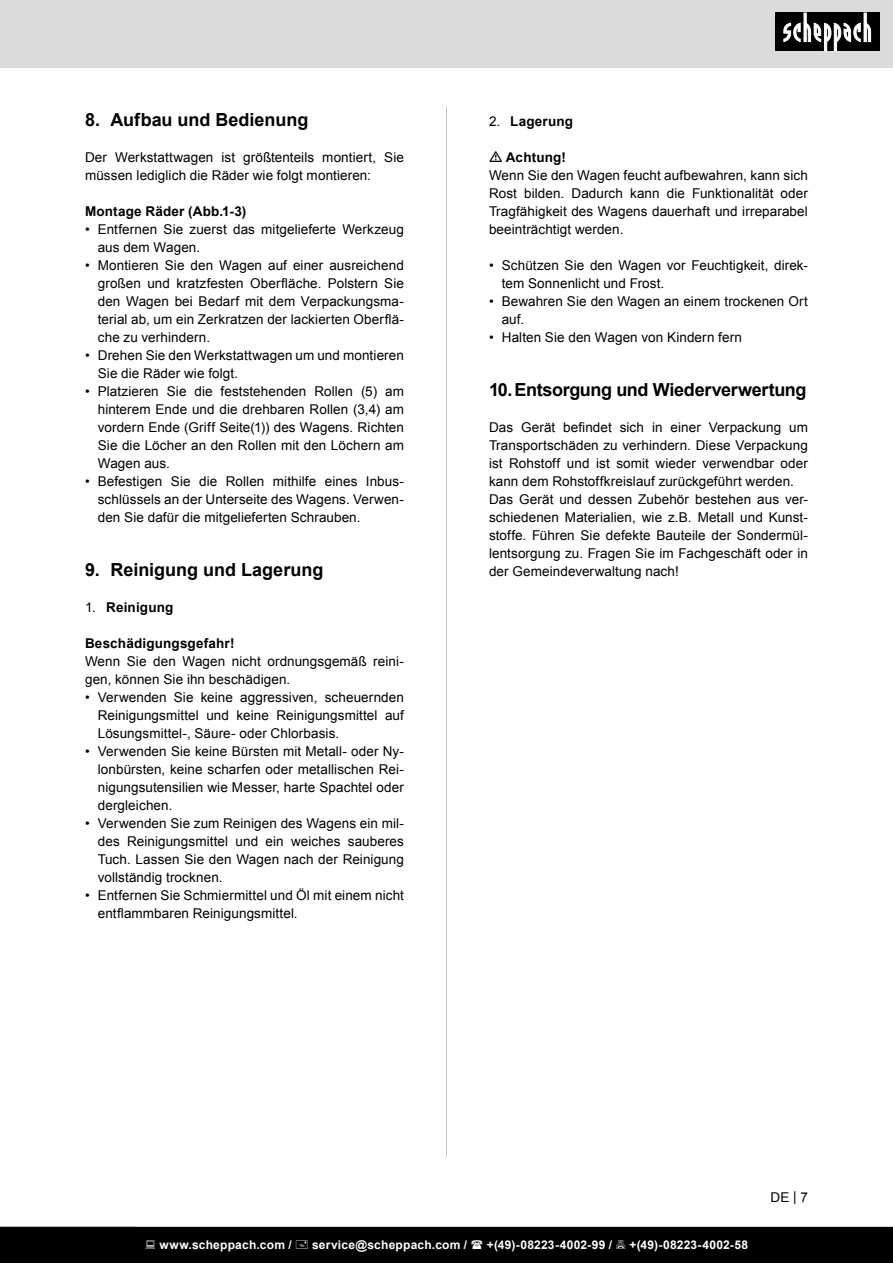
<style>
.page{position:relative;width:893px;height:1263px;background:#fff}
.page>*{position:absolute;margin:0;border:0;box-sizing:border-box;transform-origin:0 0}
.t1{font:700 18px "Arial";letter-spacing:-.005em;color:#000}
.Basiseinstellung{font:13.5px/18px "Arial";letter-spacing:.005em;color:#000;text-align:justify}
.Grundtext_Bold{font:700 13.5px "Arial";letter-spacing:.01em;color:#000}
.t2{font:700 12px "Arial";letter-spacing:.02em;color:#fff}
.s1{font-weight:400}
</style>
<div class="page">
<div style="left:0;top:0;width:893px;height:67px;background:#dbdbdb"></div>
<div style="left:775px;top:13px;width:105px;height:38px;background:#000"></div>
<svg style="left:783px;top:13px;width:88px;height:38px"></svg>
<hr style="left:446px;top:106px;width:1px;height:1051px;background:#c7c7c7">
<div style="left:0;top:1227px;width:893px;height:36px;background:#000"></div>
<p class="t1" style="left:85px;top:108px;width:225px">8. Aufbau und Bedienung</p>
<p class="Basiseinstellung" style="left:85px;top:148px;width:320px">Der Werkstattwagen ist größtenteils montiert, Sie müssen lediglich die Räder wie folgt montieren:</p>
<p class="Grundtext_Bold" style="left:85px;top:202px;width:163px">Montage Räder (Abb.1-3)</p>
<p class="Basiseinstellung" style="left:98px;top:220px;width:308px;text-indent:-13px">• Entfernen Sie zuerst das mitgelieferte Werkzeug aus dem Wagen.</p>
<p class="Basiseinstellung" style="left:98px;top:256px;width:308px;text-indent:-13px">• Montieren Sie den Wagen auf einer ausreichend großen und kratzfesten Oberfläche. Polstern Sie den Wagen bei Bedarf mit dem Verpackungsma&shy;terial ab, um ein Zerkratzen der lackierten Oberflä&shy;che zu verhindern.</p>
<p class="Basiseinstellung" style="left:98px;top:346px;width:308px;text-indent:-13px">• Drehen Sie den Werkstattwagen um und montieren<br>Sie die Räder wie folgt.</p>
<p class="Basiseinstellung" style="left:98px;top:382px;width:308px;text-indent:-13px">• Platzieren Sie die feststehenden Rollen (5) am hinterem Ende und die drehbaren Rollen (3,4) am vordern Ende (Griff Seite(1)) des Wagens. Richten Sie die Löcher an den Rollen mit den Löchern am Wagen aus.</p>
<p class="Basiseinstellung" style="left:98px;top:472px;width:308px;text-indent:-13px">• Befestigen Sie die Rollen mithilfe eines Inbus&shy;schlüssels an der Unterseite des Wagens. Verwen&shy;den Sie dafür die mitgelieferten Schrauben.</p>
<p class="t1" style="left:85px;top:558px;width:240px">9. Reinigung und Lagerung</p>
<p class="Grundtext_Bold" style="left:85px;top:598px;width:90px"><span class="s1">1.</span> Reinigung</p>
<p class="Grundtext_Bold" style="left:85px;top:634px;width:151px">Beschädigungsgefahr!</p>
<p class="Basiseinstellung" style="left:85px;top:652px;width:320px">Wenn Sie den Wagen nicht ordnungsgemäß reini&shy;gen, können Sie ihn beschädigen.</p>
<p class="Basiseinstellung" style="left:98px;top:688px;width:308px;text-indent:-13px">• Verwenden Sie keine aggressiven, scheuernden Reinigungsmittel und keine Reinigungsmittel auf Lösungsmittel-, Säure- oder Chlorbasis.</p>
<p class="Basiseinstellung" style="left:98px;top:742px;width:308px;text-indent:-13px">• Verwenden Sie keine Bürsten mit Metall- oder Ny&shy;lonbürsten, keine scharfen oder metallischen Rei&shy;nigungsutensilien wie Messer, harte Spachtel oder dergleichen.</p>
<p class="Basiseinstellung" style="left:98px;top:814px;width:308px;text-indent:-13px">• Verwenden Sie zum Reinigen des Wagens ein mil&shy;des Reinigungsmittel und ein weiches sauberes Tuch. Lassen Sie den Wagen nach der Reinigung vollständig trocknen.</p>
<p class="Basiseinstellung" style="left:98px;top:886px;width:308px;text-indent:-13px">• Entfernen Sie Schmiermittel und Öl mit einem nicht entflammbaren Reinigungsmittel.</p>
<p class="Grundtext_Bold" style="left:489px;top:112px;width:86px"><span class="s1">2.</span> Lagerung</p>
<p class="Grundtext_Bold" style="left:506px;top:148px;width:62px">Achtung!</p>
<p class="Basiseinstellung" style="left:489px;top:166px;width:320px">Wenn Sie den Wagen feucht aufbewahren, kann sich Rost bilden. Dadurch kann die Funktionalität oder Tragfähigkeit des Wagens dauerhaft und irreparabel beeinträchtigt werden.</p>
<p class="Basiseinstellung" style="left:502px;top:256px;width:308px;text-indent:-13px">• Schützen Sie den Wagen vor Feuchtigkeit, direk&shy;tem Sonnenlicht und Frost.</p>
<p class="Basiseinstellung" style="left:502px;top:292px;width:308px;text-indent:-13px">• Bewahren Sie den Wagen an einem trockenen Ort auf.</p>
<p class="Basiseinstellung" style="left:489px;top:328px;width:254px">• Halten Sie den Wagen von Kindern fern</p>
<p class="t1" style="left:489px;top:378px;width:319px">10.Entsorgung und Wiederverwertung</p>
<p class="Basiseinstellung" style="left:489px;top:418px;width:320px">Das Gerät befindet sich in einer Verpackung um Transportschäden zu verhindern. Diese Verpackung ist Rohstoff und ist somit wieder verwendbar oder kann dem Rohstoffkreislauf zurückgeführt werden.</p>
<p class="Basiseinstellung" style="left:489px;top:490px;width:320px">Das Gerät und dessen Zubehör bestehen aus ver&shy;schiedenen Materialien, wie z.B. Metall und Kunst&shy;stoffe. Führen Sie defekte Bauteile der Sondermül&shy;lentsorgung zu. Fragen Sie im Fachgeschäft oder in der Gemeindeverwaltung nach!</p>
<p class="Basiseinstellung" style="left:770px;top:1188px;width:39px">DE | 7</p>
<p class="t2" style="left:159px;top:1236px;width:134px">www.scheppach.com /</p>
<p class="t2" style="left:312px;top:1236px;width:157px">service@scheppach.com /</p>
<p class="t2" style="left:487px;top:1236px;width:127px">+(49)-08223-4002-99 /</p>
<p class="t2" style="left:629px;top:1236px;width:120px">+(49)-08223-4002-58</p>
</div>
